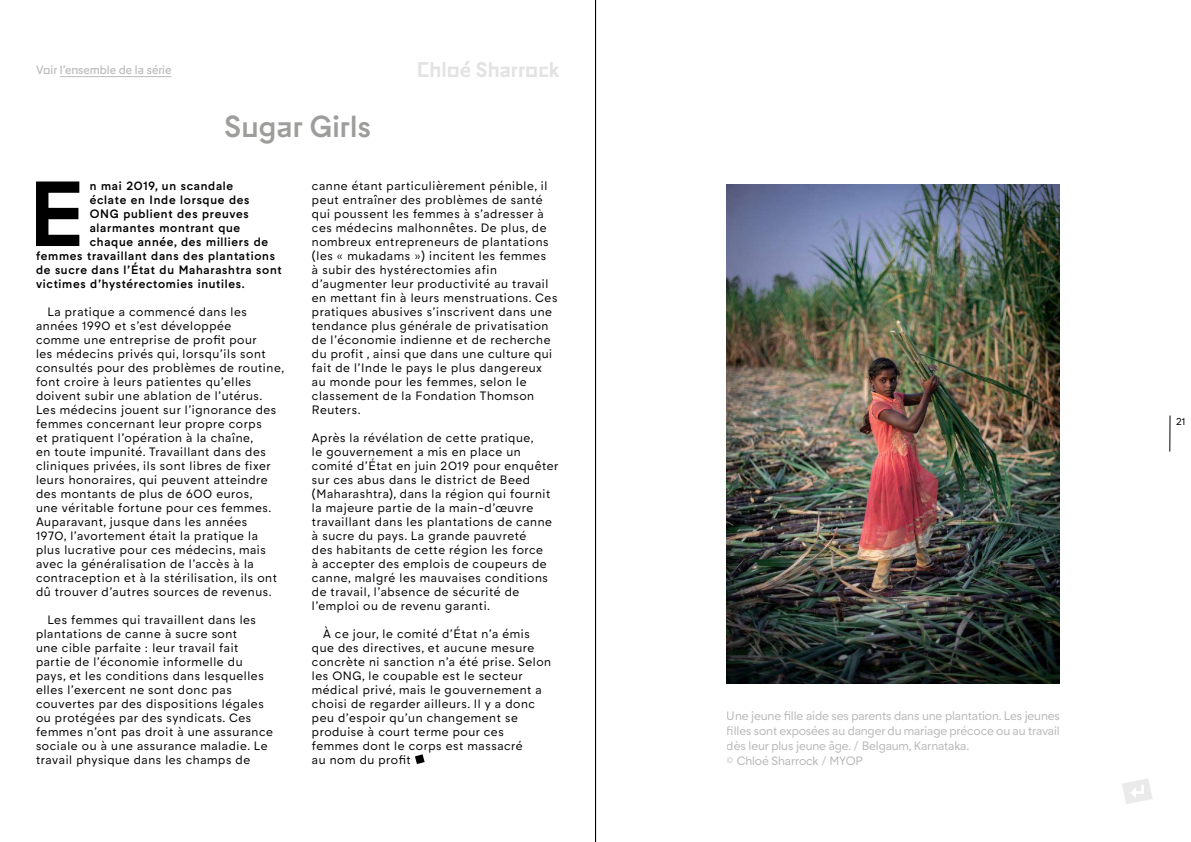
<style>
.page{position:relative;width:1191px;height:842px;background:#fff}
.page>*{position:absolute;margin:0;border:0;box-sizing:border-box;transform-origin:0 0}
.t1{font:700 90.9px "G Gmyop";color:#000}
.t2{font:500 30px "G Gmyop";letter-spacing:.01em;color:#9d9d9c}
.t3{font:700 21px "G Gmyop";color:#e3e3e3}
.t4{font:300 12px/14px "G Gmyop";letter-spacing:.06em;color:#000}
.t5{font:500 12px "G Gmyop";letter-spacing:.06em;color:#000}
.t6{font:300 12px/15px "G Gmyop";color:#878787}
.t7{font:12px "G Gmyop";color:#bcbcbc}
.t8{font:300 10px "G Gmyop";color:#000}
</style>
<div class="page">
<svg style="left:415px;top:754px;width:9px;height:10px"></svg>
<hr style="left:60px;top:76px;width:111px;height:1px;background:#bcbcbc">
<img style="left:726px;top:184px;width:333px;height:499px">
<hr style="left:595px;top:0;width:1px;height:842px;background:#000">
<img style="left:1122px;top:779px;width:31px;height:25px">
<hr style="left:1169px;top:416px;width:1px;height:36px;background:#000">
<p class="t7" style="left:36px;top:62px;width:137px">Voir l’ensemble de la série</p>
<h2 class="t2" style="left:224px;top:107px;width:148px">Sugar Girls</h2>
<h3 class="t3" style="left:417px;top:56px;width:144px">Chloé Sharrock</h3>
<h1 class="t1" style="left:29px;top:155px;width:57px">E</h1>
<p class="t5" style="left:90px;top:178px;width:145px">n mai 2019, un scandale</p>
<p class="t5" style="left:90px;top:192px;width:161px">éclate en Inde lorsque des</p>
<p class="t5" style="left:90px;top:206px;width:161px">ONG publient des preuves</p>
<p class="t5" style="left:90px;top:220px;width:152px">alarmantes montrant que</p>
<p class="t5" style="left:90px;top:234px;width:180px">chaque année, des milliers de</p>
<p class="t5" style="left:36px;top:248px;width:240px">femmes travaillant dans des plantations</p>
<p class="t5" style="left:36px;top:262px;width:247px">de sucre dans l’État du Maharashtra sont</p>
<p class="t5" style="left:36px;top:276px;width:210px">victimes d’hystérectomies inutiles.</p>
<p class="t4" style="left:36px;top:305px;width:250px;text-indent:11px">La pratique a commencé dans les années 1990 et s’est développée<br>comme une entreprise de profit pour<br>les médecins privés qui, lorsqu’ils sont consultés pour des problèmes de routine, font croire à leurs patientes qu’elles doivent subir une ablation de l’utérus.<br>Les médecins jouent sur l’ignorance des femmes concernant leur propre corps<br>et pratiquent l’opération à la chaîne,<br>en toute impunité. Travaillant dans des cliniques privées, ils sont libres de fixer leurs honoraires, qui peuvent atteindre des montants de plus de 600 euros,<br>une véritable fortune pour ces femmes.<br>Auparavant, jusque dans les années<br>1970, l’avortement était la pratique la plus lucrative pour ces médecins, mais avec la généralisation de l’accès à la contraception et à la stérilisation, ils ont dû trouver d’autres sources de revenus.</p>
<p class="t4" style="left:36px;top:613px;width:238px;text-indent:11px">Les femmes qui travaillent dans les plantations de canne à sucre sont<br>une cible parfaite : leur travail fait partie de l’économie informelle du pays, et les conditions dans lesquelles elles l’exercent ne sont donc pas couvertes par des dispositions légales ou protégées par des syndicats. Ces femmes n’ont pas droit à une assurance sociale ou à une assurance maladie. Le travail physique dans les champs de</p>
<p class="t4" style="left:312px;top:179px;width:247px">canne étant particulièrement pénible, il peut entraîner des problèmes de santé qui poussent les femmes à s’adresser à ces médecins malhonnêtes. De plus, de nombreux entrepreneurs de plantations (les « mukadams ») incitent les femmes<br>à subir des hystérectomies afin d’augmenter leur productivité au travail en mettant fin à leurs menstruations. Ces pratiques abusives s’inscrivent dans une tendance plus générale de privatisation de l’économie indienne et de recherche du profit , ainsi que dans une culture qui fait de l’Inde le pays le plus dangereux au monde pour les femmes, selon le classement de la Fondation Thomson Reuters.</p>
<p class="t4" style="left:312px;top:431px;width:248px">Après la révélation de cette pratique,<br>le gouvernement a mis en place un comité d’État en juin 2019 pour enquêter sur ces abus dans le district de Beed (Maharashtra), dans la région qui fournit la majeure partie de la main-d’œuvre travaillant dans les plantations de canne à sucre du pays. La grande pauvreté<br>des habitants de cette région les force<br>à accepter des emplois de coupeurs de canne, malgré les mauvaises conditions de travail, l’absence de sécurité de l’emploi ou de revenu garanti.</p>
<p class="t4" style="left:312px;top:627px;width:241px;text-indent:11px">À ce jour, le comité d’État n’a émis que des directives, et aucune mesure concrète ni sanction n’a été prise. Selon les ONG, le coupable est le secteur médical privé, mais le gouvernement a choisi de regarder ailleurs. Il y a donc peu d’espoir qu’un changement se produise à court terme pour ces femmes dont le corps est massacré<br>au nom du profit</p>
<p class="t6" style="left:726px;top:708px;width:334px">Une jeune fille aide ses parents dans une plantation. Les jeunes filles sont exposées au danger du mariage précoce ou au travail dès leur plus jeune âge. / Belgaum, Karnataka.<br>© Chloé Sharrock / MYOP</p>
<p class="t8" style="left:1176px;top:414px;width:11px">21</p>
</div>
